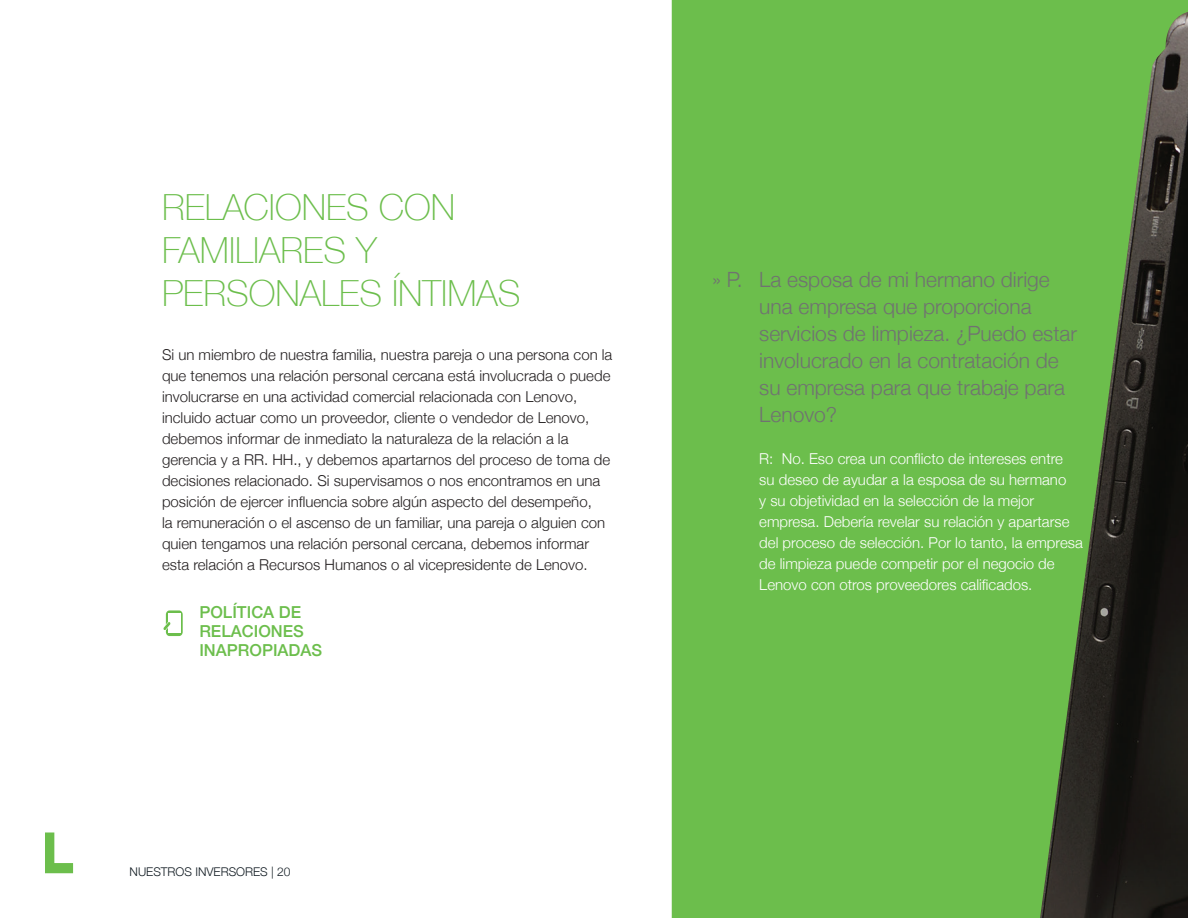
<style>
.page{position:relative;width:1188px;height:918px;background:#fff}
.page>*{position:absolute;margin:0;border:0;box-sizing:border-box;transform-origin:0 0}
.t1{font:100 36px/43.2px "Helvetica Neue";color:#6cbe4c}
.t2{font:300 21px/27px "Helvetica Neue";color:#707271}
.t3{font:500 16.5px/18.8px "Helvetica Neue";color:#6cbe4c}
.t4{font:300 15px/21px "Helvetica Neue";color:#231f20}
.t5{font:300 15px/21px "Helvetica Neue";color:#fff}
.t6{font:300 12px "Helvetica Neue";color:#101a21}
</style>
<div class="page">
<svg style="left:672px;top:0;width:516px;height:918px;background:#60a444"></svg>
<svg style="left:166px;top:610px;width:17px;height:26px"></svg>
<div style="left:168px;top:614px;width:12px;height:19px;background:#fff"></div>
<svg style="left:163px;top:620px;width:8px;height:12px"></svg>
<svg style="left:45px;top:832px;width:28px;height:41px"></svg>
<h1 class="t1" style="left:162px;top:185px;width:360px">RELACIONES CON<br>FAMILIARES Y<br>PERSONALES ÍNTIMAS</h1>
<p class="t4" style="left:162px;top:343px;width:452px">Si un miembro de nuestra familia, nuestra pareja o una persona con la que tenemos una relación personal cercana está involucrada o puede involucrarse en una actividad comercial relacionada con Lenovo, incluido actuar como un proveedor, cliente o vendedor de Lenovo, debemos informar de inmediato la naturaleza de la relación a la gerencia y a RR. HH., y debemos apartarnos del proceso de toma de decisiones relacionado. Si supervisamos o nos encontramos en una posición de ejercer influencia sobre algún aspecto del desempeño,<br>la remuneración o el ascenso de un familiar, una pareja o alguien con quien tengamos una relación personal cercana, debemos informar esta relación a Recursos Humanos o al vicepresidente de Lenovo.</p>
<p class="t3" style="left:199px;top:602px;width:124px">POLÍTICA DE<br>RELACIONES<br>INAPROPIADAS</p>
<p class="t6" style="left:130px;top:862px;width:162px">NUESTROS INVERSORES | 20</p>
<h2 class="t2" style="left:712px;top:265px;width:32px">» P.</h2>
<h2 class="t2" style="left:759px;top:265px;width:319px">La esposa de mi hermano dirige una empresa que proporciona servicios de limpieza. ¿Puedo estar involucrado en la contratación de su empresa para que trabaje para<br>Lenovo?</h2>
<p class="t5" style="left:759px;top:447px;width:325px">R: No. Eso crea un conflicto de intereses entre<br>su deseo de ayudar a la esposa de su hermano<br>y su objetividad en la selección de la mejor empresa. Debería revelar su relación y apartarse del proceso de selección. Por lo tanto, la empresa de limpieza puede competir por el negocio de Lenovo con otros proveedores calificados.</p>
</div>
